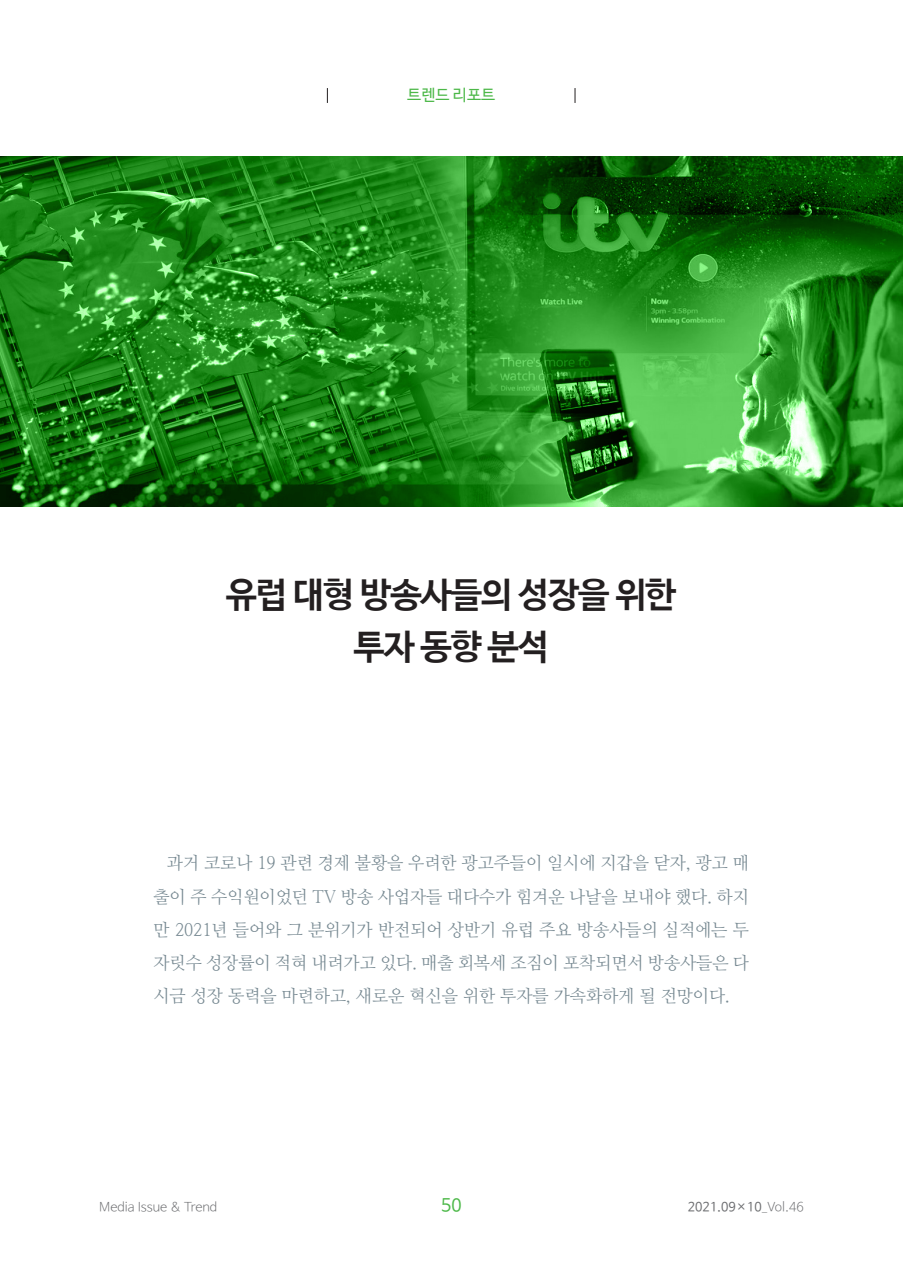
<style>
.page{position:relative;width:903px;height:1275px;background:#fff}
.page>*{position:absolute;margin:0;border:0;box-sizing:border-box;transform-origin:0 0}
.t1{font:700 35px/52.5px "Nanum Barun Gothic";letter-spacing:-.03em;color:#231f20;text-align:center}
.t2{font:17.5px/33.2px "Nanum Myeongjo OTF";color:#768891;text-align:justify}
.t3{font:17.5px "Nanum Barun Gothic";color:#4cb848}
.t4{font:15.75px "Nanum Barun Gothic";color:#4cb848}
.t5{font:12.6px "Nanum Barun Gothic";color:#6c6d70}
.t6{font:300 12.6px "Nanum Barun Gothic";color:#6c6d70}
.s1{font-weight:300}
</style>
<div class="page">
<svg style="left:327px;top:88px;width:1px;height:15px"></svg>
<svg style="left:575px;top:88px;width:1px;height:15px"></svg>
<img style="left:0;top:157px;width:903px;height:350px">
<p class="t4" style="left:407px;top:87px;width:89px">트렌드 리포트</p>
<h1 class="t1" style="left:226px;top:570px;width:452px">유럽 대형 방송사들의 성장을 위한 투자 동향 분석</h1>
<p class="t2" style="left:153px;top:846px;width:597px;text-indent:13px">과거 코로나 19 관련 경제 불황을 우려한 광고주들이 일시에 지갑을 닫자, 광고 매 출이 주 수익원이었던 TV 방송 사업자들 대다수가 힘겨운 나날을 보내야 했다. 하지 만 2021년 들어와 그 분위기가 반전되어 상반기 유럽 주요 방송사들의 실적에는 두 자릿수 성장률이 적혀 내려가고 있다. 매출 회복세 조짐이 포착되면서 방송사들은 다 시금 성장 동력을 마련하고, 새로운 혁신을 위한 투자를 가속화하게 될 전망이다.</p>
<p class="t6" style="left:99px;top:1200px;width:120px">Media Issue &amp; Trend</p>
<p class="t3" style="left:441px;top:1196px;width:22px">50</p>
<p class="t5" style="left:688px;top:1200px;width:117px">2021.09×10<span class="s1">_Vol.46</span></p>
</div>
